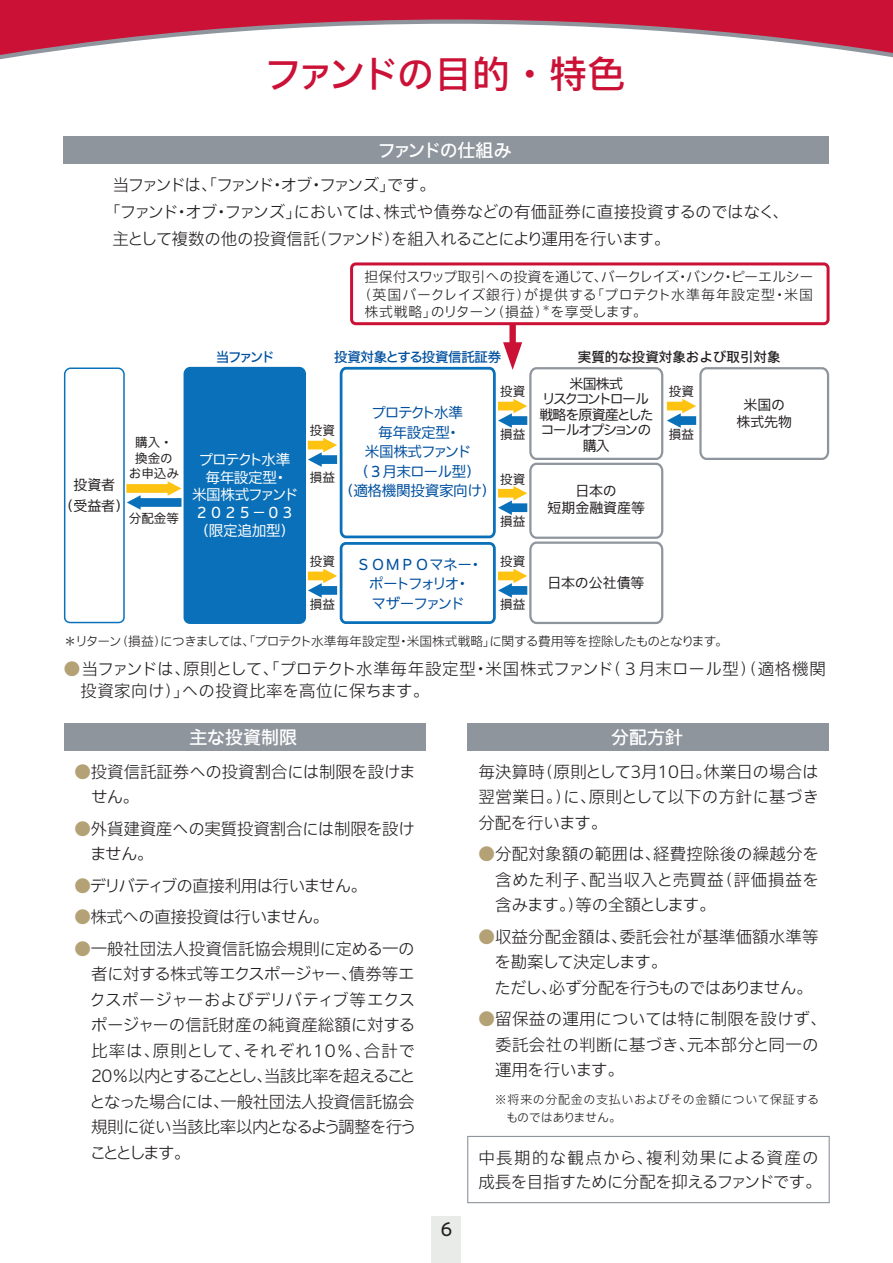
<style>
.page{position:relative;width:893px;height:1263px;background:#fff}
.page>*{position:absolute;margin:0;border:0;box-sizing:border-box;transform-origin:0 0}
.t1{font:500 37.5px "Iwa UCDA Goth Std";letter-spacing:-.055em;color:#cb1136}
.t2{font:500 18px "Iwa UCDA Goth Std";color:#fff}
.t3{font:500 18px "Iwa UCDA Goth Std";letter-spacing:-.08em;color:#fff}
.t4{font:100 18px "Iwa UCDA Goth Std";color:#231f20}
.t5{font:300 16.5px/25.5px "Iwa UCDA Goth Std";letter-spacing:-.02em;color:#231f20}
.t6{font:300 16.5px/22.5px "Iwa UCDA Goth Std";letter-spacing:.015em;color:#231f20}
.t7{font:300 16.5px "Iwa UCDA Goth Std";letter-spacing:-.04em;color:#231f20}
.t8{font:300 16.5px/25.5px "Iwa UCDA Goth Std";letter-spacing:.01em;color:#231f20}
.t9{font:300 16.5px "Iwa UCDA Goth Std";letter-spacing:-.16em;color:#231f20}
.t10{font:100 14.7px/19.5px "Iwa UCDA Goth Std";letter-spacing:-.035em;color:#01509f;text-align:center}
.t11{font:100 14.7px/17.5px "Iwa UCDA Goth Std";letter-spacing:-.025em;color:#fff;text-align:center}
.t12{font:300 13.95px "Iwa UCDA Goth Std";letter-spacing:-.02em;color:#231f20}
.t13{font:100 13.95px/15.5px "Iwa UCDA Goth Std";letter-spacing:-.1em;color:#231f20;text-align:center}
.t14{font:300 13.95px "Iwa UCDA Goth Std";letter-spacing:.065em;color:#231f20}
.t15{font:100 13.95px/21px "Iwa UCDA Goth Std";letter-spacing:-.05em;color:#231f20;text-align:center}
.t16{font:100 13.95px/17.2px "Iwa UCDA Goth Std";color:#231f20;text-align:center}
.t17{font:100 13.95px "Iwa UCDA Goth Std";letter-spacing:-.005em;color:#231f20}
.t18{font:500 13.5px "Iwa UCDA Goth Std";color:#231f20}
.t19{font:500 13.5px "Iwa UCDA Goth Std";letter-spacing:-.025em;color:#01509f}
.t20{font:500 13.5px "Iwa UCDA Goth Std";letter-spacing:-.05em;color:#01509f}
.t21{font:300 12.75px "Iwa UCDA Goth Std";letter-spacing:-.05em;color:#231f20}
.t22{font:100 12.6px/15px "Iwa UCDA Goth Std";color:#231f20;text-align:center}
.t23{font:300 12px/18px "Iwa UCDA Goth Std";letter-spacing:.04em;color:#231f20}
.s1{color:#b4a276}
</style>
<div class="page">
<div style="left:432px;top:1216px;width:29px;height:47px;background:#e9ebe8"></div>
<svg style="left:0;top:0;width:893px;height:60px;fill:#cb1136"></svg>
<div style="left:64px;top:136px;width:765px;height:28px;background:#8f959d"></div>
<div style="left:468px;top:723px;width:361px;height:27px;background:#8f959d"></div>
<div style="left:64px;top:723px;width:361px;height:27px;background:#8f959d"></div>
<div style="left:185px;top:368px;width:120px;height:255px;background:#0970b9;border-radius:5px"></div>
<div style="left:184px;top:367px;width:122px;height:257px;border:3px solid #0970b9;border-radius:5px"></div>
<div style="left:509px;top:305px;width:7px;height:52px;background:#cb1136"></div>
<div style="left:362px;top:264px;width:464px;height:60px;background:#fff;border-radius:4px"></div>
<div style="left:350px;top:262px;width:479px;height:63px;border:3px solid #cb1136;border-radius:4px"></div>
<svg style="left:308px;top:342px;width:522px;height:282px"></svg>
<svg style="left:63px;top:367px;width:118px;height:257px"></svg>
<div style="left:467px;top:1136px;width:363px;height:67px;border:1px solid #8f959d"></div>
<h1 class="t1" style="left:264px;top:46px;width:362px">ファンドの目的・特色</h1>
<p class="t3" style="left:378px;top:137px;width:135px">ファンドの仕組み</p>
<p class="t9" style="left:112px;top:173px;width:325px">当ファンドは、「ファンド・オブ・ファンズ」です。</p>
<p class="t5" style="left:104px;top:198px;width:686px">「ファンド・オブ・ファンズ」においては、株式や債券などの有価証券に直接投資するのではなく、</p>
<p class="t7" style="left:112px;top:227px;width:559px">主として複数の他の投資信託（ファンド）を組入れることにより運用を行います。</p>
<p class="t12" style="left:365px;top:267px;width:450px">担保付スワップ取引への投資を通じて、バークレイズ・バンク・ピーエルシー</p>
<p class="t14" style="left:358px;top:285px;width:457px">（英国バークレイズ銀行）が提供する「プロテクト水準毎年設定型・米国</p>
<p class="t12" style="left:365px;top:302px;width:284px">株式戦略」のリターン（損益）<sup>＊</sup>を享受します。</p>
<p class="t15" style="left:59px;top:473px;width:71px">投資者<br>（受益者）</p>
<p class="t22" style="left:129px;top:434px;width:52px">購入・換金のお申込み</p>
<p class="t22" style="left:129px;top:510px;width:52px">分配金等</p>
<p class="t20" style="left:216px;top:347px;width:60px">当ファンド</p>
<p class="t19" style="left:334px;top:347px;width:168px">投資対象とする投資信託証券</p>
<p class="t11" style="left:192px;top:450px;width:108px">プロテクト水準毎年設定型・<br>米国株式ファンド<br>２０２５－０３（限定追加型）</p>
<p class="t22" style="left:310px;top:422px;width:27px">投資</p>
<p class="t22" style="left:310px;top:468px;width:27px">損益</p>
<p class="t22" style="left:310px;top:553px;width:27px">投資</p>
<p class="t22" style="left:310px;top:596px;width:27px">損益</p>
<p class="t10" style="left:339px;top:402px;width:158px">プロテクト水準<br>毎年設定型・<br>米国株式ファンド<br>（３月末ロール型）<br>（適格機関投資家向け）</p>
<p class="t10" style="left:356px;top:553px;width:128px">ＳＯＭＰＯマネー・ポートフォリオ・<br>マザーファンド</p>
<p class="t22" style="left:500px;top:383px;width:27px">投資</p>
<p class="t22" style="left:500px;top:426px;width:27px">損益</p>
<p class="t22" style="left:500px;top:470px;width:27px">投資</p>
<p class="t22" style="left:500px;top:513px;width:27px">損益</p>
<p class="t22" style="left:500px;top:553px;width:27px">投資</p>
<p class="t22" style="left:500px;top:596px;width:27px">損益</p>
<p class="t18" style="left:578px;top:347px;width:204px">実質的な投資対象および取引対象</p>
<p class="t13" style="left:539px;top:375px;width:116px">米国株式<br>リスクコントロール戦略を原資産としたコールオプションの購入</p>
<p class="t16" style="left:547px;top:481px;width:99px">日本の<br>短期金融資産等</p>
<p class="t22" style="left:669px;top:383px;width:27px">投資</p>
<p class="t22" style="left:669px;top:426px;width:27px">損益</p>
<p class="t17" style="left:548px;top:572px;width:98px">日本の公社債等</p>
<p class="t15" style="left:736px;top:395px;width:57px;line-height:17.2px">米国の株式先物</p>
<p class="t21" style="left:64px;top:633px;width:666px">＊リターン（損益）につきましては、「プロテクト水準毎年設定型・米国株式戦略」に関する費用等を控除したものとなります。</p>
<p class="t6" style="left:80px;top:656px;width:747px;text-indent:-17px"><span class="s1">●</span>当ファンドは、原則として、「プロテクト水準毎年設定型・米国株式ファンド（３月末ロール型）（適格機関投資家向け）」への投資比率を高位に保ちます。</p>
<p class="t2" style="left:189px;top:724px;width:109px">主な投資制限</p>
<p class="t2" style="left:611px;top:724px;width:73px">分配方針</p>
<p class="t5" style="left:91px;top:758px;width:326px;text-indent:-17px"><span class="s1">●</span>投資信託証券への投資割合には制限を設けません。</p>
<p class="t5" style="left:90px;top:815px;width:326px;text-indent:-16px"><span class="s1">●</span>外貨建資産への実質投資割合には制限を設けません。</p>
<p class="t7" style="left:74px;top:874px;width:294px"><span class="s1">●</span>デリバティブの直接利用は行いません。</p>
<p class="t5" style="left:74px;top:903px;width:256px"><span class="s1">●</span>株式への直接投資は行いません。</p>
<p class="t5" style="left:89px;top:935px;width:329px;text-indent:-15px"><span class="s1">●</span>一般社団法人投資信託協会規則に定める一の者に対する株式等エクスポージャー、債券等エクスポージャーおよびデリバティブ等エクスポージャーの信託財産の純資産総額に対する比率は、原則として、それぞれ10％、合計で<br>20％以内とすることとし、当該比率を超えることとなった場合には、一般社団法人投資信託協会規則に従い当該比率以内となるよう調整を行うこととします。</p>
<p class="t4" style="left:440px;top:1216px;width:14px">6</p>
<p class="t5" style="left:478px;top:758px;width:342px;text-align:justify">毎決算時（原則として3月10日。休業日の場合は翌営業日。）に、原則として以下の方針に基づき分配を行います。</p>
<p class="t5" style="left:495px;top:840px;width:325px;text-align:justify;text-indent:-17px"><span class="s1">●</span>分配対象額の範囲は、経費控除後の繰越分を含めた利子、配当収入と売買益（評価損益を含みます。）等の全額とします。</p>
<p class="t5" style="left:495px;top:923px;width:325px;text-indent:-16px"><span class="s1">●</span>収益分配金額は、委託会社が基準価額水準等を勘案して決定します。<br>ただし、必ず分配を行うものではありません。</p>
<p class="t8" style="left:495px;top:1005px;width:333px;text-indent:-17px"><span class="s1">●</span>留保益の運用については特に制限を設けず、委託会社の判断に基づき、元本部分と同一の運用を行います。</p>
<p class="t23" style="left:506px;top:1090px;width:315px;text-indent:-11px">※将来の分配金の支払いおよびその金額について保証するものではありません。</p>
<p class="t5" style="left:478px;top:1144px;width:345px;line-height:24px">中長期的な観点から、複利効果による資産の成長を目指すために分配を抑えるファンドです。</p>
</div>
